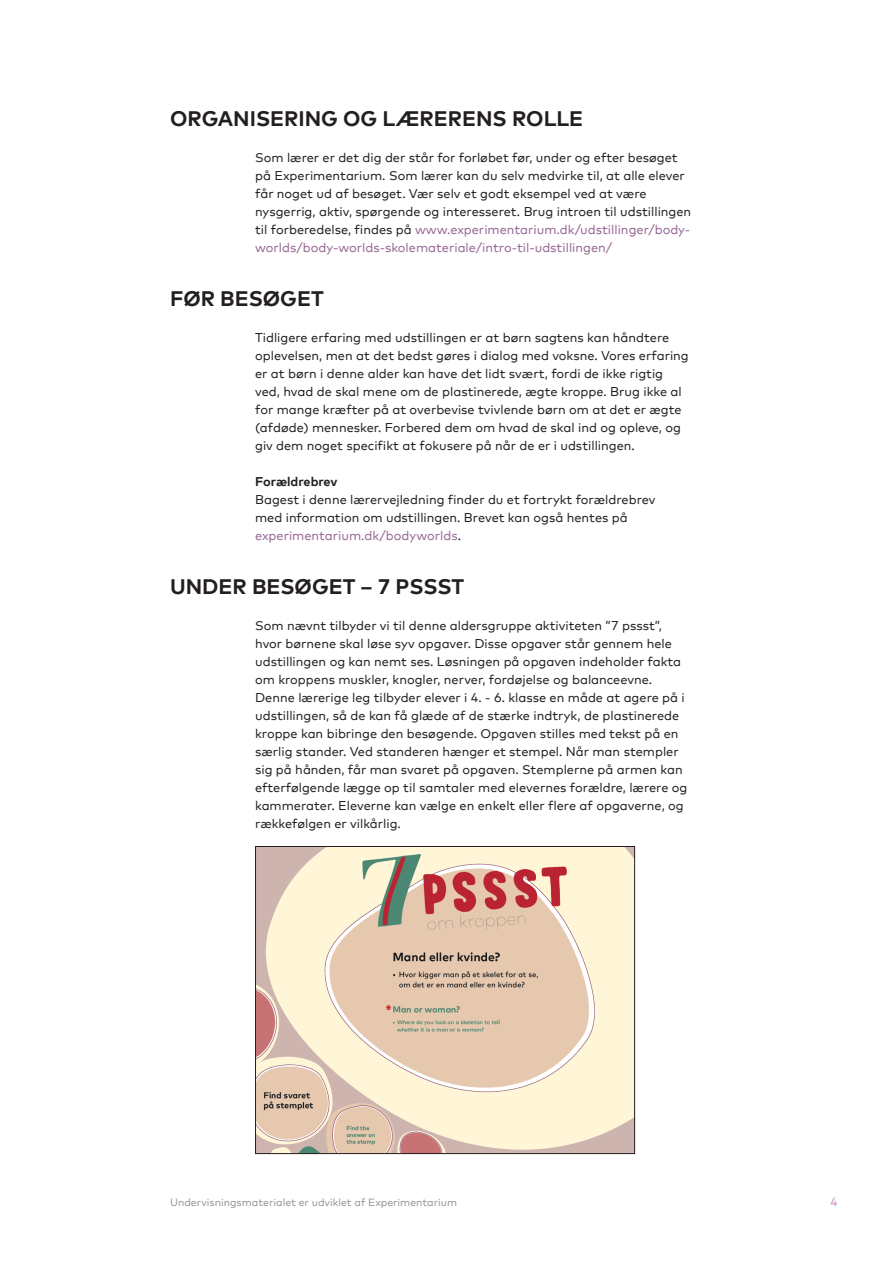
<style>
.page{position:relative;width:893px;height:1263px;background:#fff}
.page>*{position:absolute;margin:0;border:0;box-sizing:border-box;transform-origin:0 0}
.over{font:700 21px "Mark Offc Pro";color:#231f20}
.brød{font:12.75px/18px "Mark Offc Pro";color:#231f20}
.brød-2{font:700 12.75px "Mark Offc Pro";color:#231f20}
.t1{font:12px "Mark Offc Pro";color:#c78ebf}
.t2{font:10.5px "Mark Offc Pro";color:#939598}
.s1{color:#976794}
</style>
<div class="page">
<img style="left:257px;top:848px;width:376px;height:304px">
<div style="left:255px;top:846px;width:380px;height:308px;border:1px solid #231f20"></div>
<p class="over" style="left:170px;top:103px;width:414px">ORGANISERING OG LÆRERENS ROLLE</p>
<p class="brød" style="left:255px;top:147px;width:438px">Som lærer er det dig der står for forløbet før, under og efter besøget på Experimentarium. Som lærer kan du selv medvirke til, at alle elever får noget ud af besøget. Vær selv et godt eksempel ved at være nysgerrig, aktiv, spørgende og interesseret. Brug introen til udstillingen til forberedelse, findes på <span class="s1">www.experimentarium.dk/udstillinger/body&shy;worlds/body-worlds-skolemateriale/intro-til-udstillingen/</span></p>
<p class="over" style="left:170px;top:283px;width:155px">FØR BESØGET</p>
<p class="brød" style="left:255px;top:327px;width:435px">Tidligere erfaring med udstillingen er at børn sagtens kan håndtere oplevelsen, men at det bedst gøres i dialog med voksne. Vores erfaring er at børn i denne alder kan have det lidt svært, fordi de ikke rigtig ved, hvad de skal mene om de plastinerede, ægte kroppe. Brug ikke al for mange kræfter på at overbevise tvivlende børn om at det er ægte (afdøde) mennesker. Forbered dem om hvad de skal ind og opleve, og giv dem noget specifikt at fokusere på når de er i udstillingen.</p>
<p class="brød-2" style="left:255px;top:472px;width:84px">Forældrebrev</p>
<p class="brød" style="left:255px;top:489px;width:402px">Bagest i denne lærervejledning finder du et fortrykt forældrebrev med information om udstillingen. Brevet kan også hentes på <span class="s1">experimentarium.dk/bodyworlds</span>.</p>
<p class="over" style="left:170px;top:571px;width:296px">UNDER BESØGET – 7 PSSST</p>
<p class="brød" style="left:255px;top:615px;width:434px">Som nævnt tilbyder vi til denne aldersgruppe aktiviteten ”7 pssst”, hvor børnene skal løse syv opgaver. Disse opgaver står gennem hele udstillingen og kan nemt ses. Løsningen på opgaven indeholder fakta om kroppens muskler, knogler, nerver, fordøjelse og balanceevne.<br>Denne lærerige leg tilbyder elever i 4. - 6. klasse en måde at agere på i udstillingen, så de kan få glæde af de stærke indtryk, de plastinerede kroppe kan bibringe den besøgende. Opgaven stilles med tekst på en særlig stander. Ved standeren hænger et stempel. Når man stempler sig på hånden, får man svaret på opgaven. Stemplerne på armen kan efterfølgende lægge op til samtaler med elevernes forældre, lærere og kammerater. Eleverne kan vælge en enkelt eller flere af opgaverne, og rækkefølgen er vilkårlig.</p>
<p class="t2" style="left:170px;top:1195px;width:289px">Undervisningsmaterialet er udviklet af Experimentarium</p>
<p class="t1" style="left:830px;top:1192px;width:9px">4</p>
</div>
